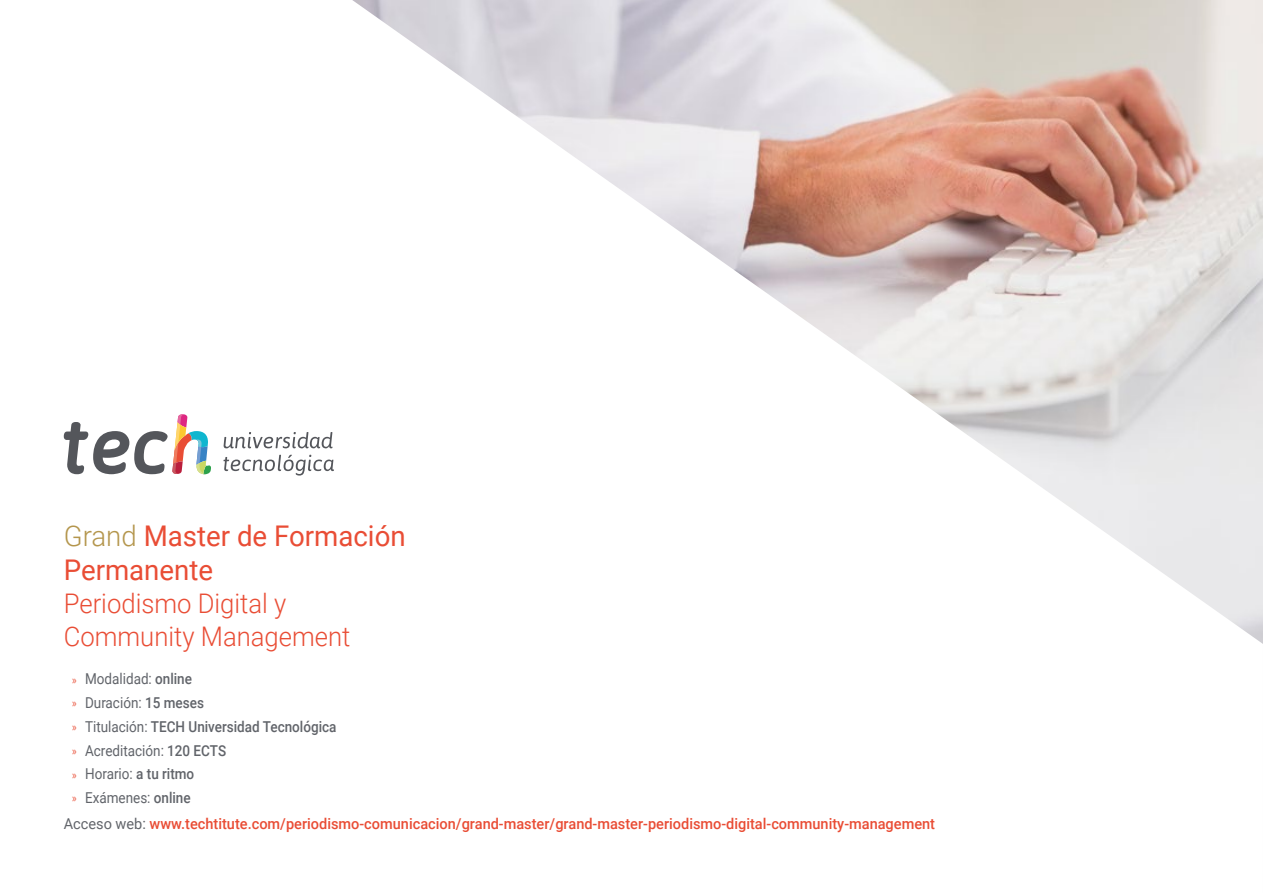
<style>
.page{position:relative;width:1263px;height:893px;background:#fff}
.page>*{position:absolute;margin:0;border:0;box-sizing:border-box;transform-origin:0 0}
.t1{font:28.5px/34.2px "Roboto";color:#e94d35}
.t2{font:300 27px/33px "Roboto";color:#e94d35;scale:.95 1}
.t3{font:15px/23.7px "Roboto";color:#61646a;scale:.9 1}
.t4{font:500 15px "Roboto";color:#e94d35}
.s1{font-weight:300;color:#b4964d}
.s2{font-family:"Myriad Pro";font-size:12px;color:#e94d35}
.s3{font-weight:500}
.s4{font-weight:400;color:#61646a}
</style>
<div class="page">
<img style="left:352px;top:0;width:911px;height:644px">
<svg style="left:64px;top:414px;width:147px;height:60px"></svg>
<svg style="left:224px;top:432px;width:108px;height:16px"></svg>
<svg style="left:223px;top:455px;width:111px;height:21px"></svg>
<h1 class="t1" style="left:64px;top:517px;width:343px"><span class="s1">Grand</span> Master de Formación<br>Permanente</h1>
<h2 class="t2" style="left:64px;top:586px;width:303px">Periodismo Digital y<br>Community Management</h2>
<p class="t3" style="left:72px;top:667px;width:295px"><span class="s2">»</span> Modalidad: <span class="s3">online<br></span><span class="s2">»</span> Duración: <span class="s3">15 meses<br></span><span class="s2">»</span> Titulación: <span class="s3">TECH Universidad Tecnológica </span><span class="s2">»</span> Acreditación: <span class="s3">120 ECTS<br></span><span class="s2">»</span> Horario: <span class="s3">a tu ritmo<br></span><span class="s2">»</span> Exámenes: <span class="s3">online</span></p>
<p class="t4" style="left:64px;top:813px;width:873px"><span class="s4">Acceso web:</span> www.techtitute.com/periodismo-comunicacion/grand-master/grand-master-periodismo-digital-community-management</p>
</div>
